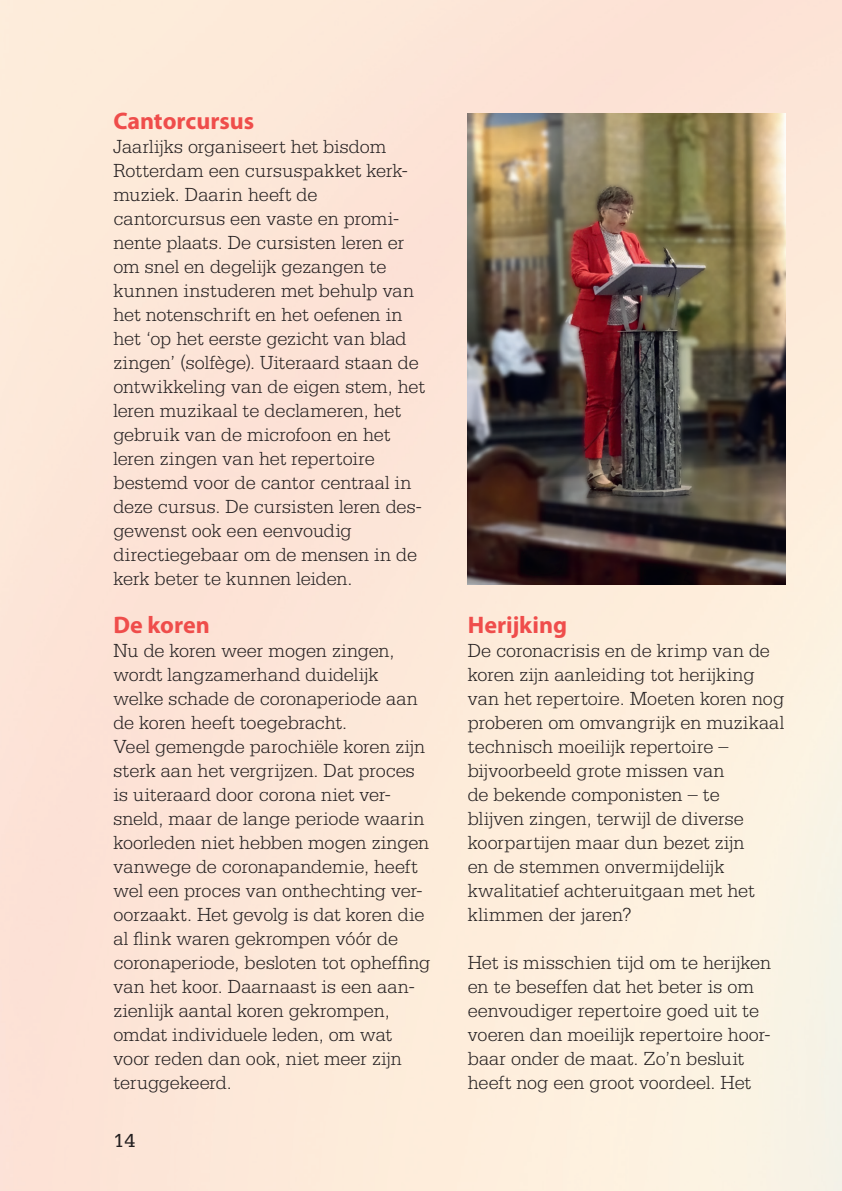
<style>
.page{position:relative;width:842px;height:1191px;background:#fff}
.page>*{position:absolute;margin:0;border:0;box-sizing:border-box;transform-origin:0 0}
.t1{font:700 24px "Myriad Pro";color:#ef4d4b}
.t2{font:300 20px/24px "Serifa Std";letter-spacing:-.005em;color:#231f20}
.t3{font:20px "Serifa Std";color:#231f20}
</style>
<div class="page">
<img style="left:0;top:0;width:842px;height:1191px">
<img style="left:468px;top:113px;width:317px;height:472px">
<p class="t1" style="left:113px;top:107px;width:142px">Cantorcursus</p>
<p class="t2" style="left:113px;top:134px;width:313px">Jaarlijks organiseert het bisdom<br>Rotterdam een cursuspakket kerk&shy;muziek. Daarin heeft de cantorcursus een vaste en promi&shy;nente plaats. De cursisten leren er om snel en degelijk gezangen te kunnen instuderen met behulp van het notenschrift en het oefenen in het ‘op het eerste gezicht van blad zingen’ (solfège). Uiteraard staan de ontwikkeling van de eigen stem, het leren muzikaal te declameren, het gebruik van de microfoon en het leren zingen van het repertoire bestemd voor de cantor centraal in deze cursus. De cursisten leren des&shy;gewenst ook een eenvoudig directiegebaar om de mensen in de kerk beter te kunnen leiden.</p>
<p class="t1" style="left:113px;top:611px;width:98px">De koren</p>
<p class="t2" style="left:113px;top:638px;width:318px">Nu de koren weer mogen zingen, wordt langzamerhand duidelijk welke schade de coronaperiode aan de koren heeft toegebracht.<br>Veel gemengde parochiële koren zijn sterk aan het vergrijzen. Dat proces is uiteraard door corona niet ver&shy;sneld, maar de lange periode waarin koorleden niet hebben mogen zingen vanwege de coronapandemie, heeft wel een proces van onthechting ver&shy;oorzaakt. Het gevolg is dat koren die al flink waren gekrompen vóór de coronaperiode, besloten tot opheffing van het koor. Daarnaast is een aan&shy;zienlijk aantal koren gekrompen, omdat individuele leden, om wat voor reden dan ook, niet meer zijn teruggekeerd.</p>
<p class="t3" style="left:113px;top:1129px;width:24px">14</p>
<p class="t1" style="left:468px;top:611px;width:101px">Herijking</p>
<p class="t2" style="left:468px;top:638px;width:318px">De coronacrisis en de krimp van de koren zijn aanleiding tot herijking van het repertoire. Moeten koren nog proberen om omvangrijk en muzikaal technisch moeilijk repertoire – bijvoorbeeld grote missen van<br>de bekende componisten – te<br>blijven zingen, terwijl de diverse koorpartijen maar dun bezet zijn<br>en de stemmen onvermijdelijk kwalitatief achteruitgaan met het klimmen der jaren?</p>
<p class="t2" style="left:468px;top:950px;width:305px">Het is misschien tijd om te herijken en te beseffen dat het beter is om eenvoudiger repertoire goed uit te voeren dan moeilijk repertoire hoor&shy;baar onder de maat. Zo’n besluit heeft nog een groot voordeel. Het</p>
</div>
